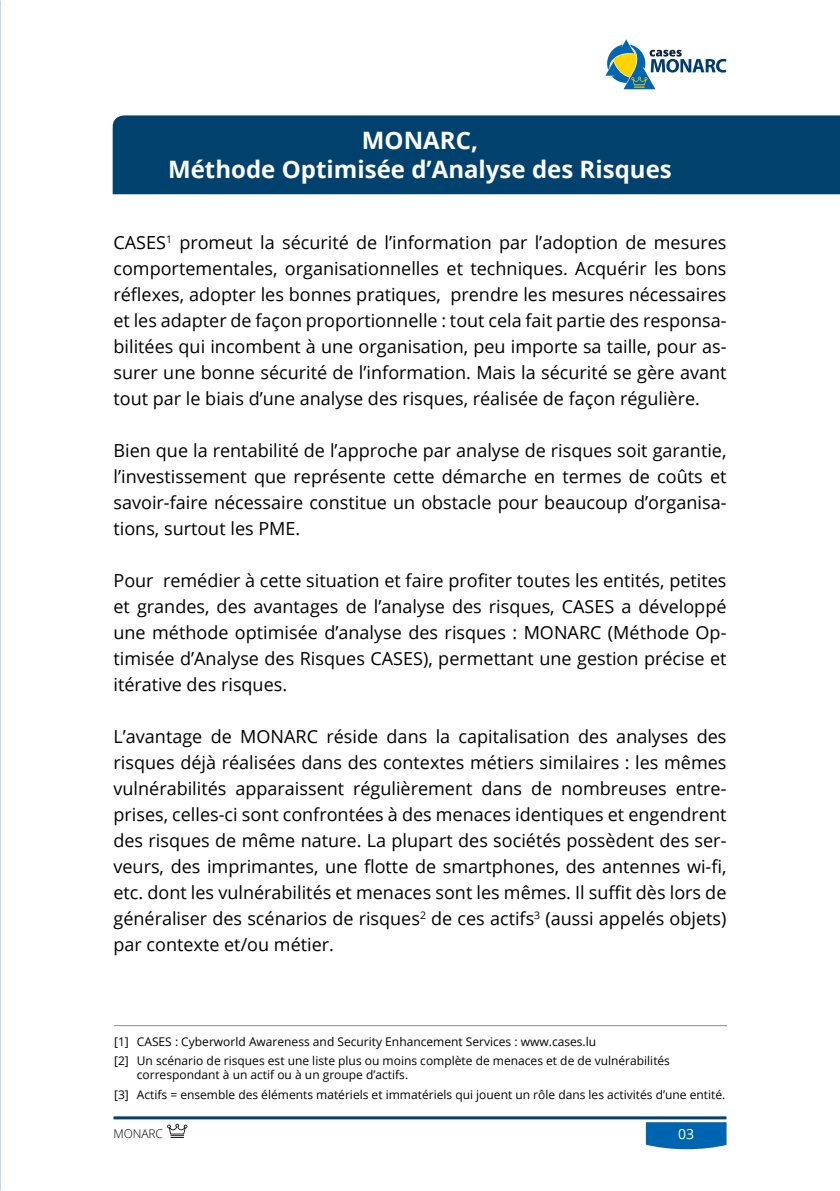
<style>
.page{position:relative;width:840px;height:1191px;background:#fff}
.page>*{position:absolute;margin:0;border:0;box-sizing:border-box;transform-origin:0 0}
.t1{font:700 24px/28.8px "Open Sans";color:#fff;text-align:center}
.t2{font:18px/26px "Open Sans";color:#000;text-align:justify}
.t3{font:14px "Open Sans";color:#fff}
.t4{font:12px/19.6px "Open Sans";color:#000}
.t5{font:300 12px "Open Sans";letter-spacing:-.01em;color:#000}
</style>
<div class="page">
<hr style="left:113px;top:1116px;width:613px;height:3px;background:#00426d">
<svg style="left:645px;top:1122px;width:81px;height:27px;background:#106eb5"></svg>
<svg style="left:605px;top:39px;width:121px;height:50px"></svg>
<svg style="left:167px;top:1123px;width:20px;height:15px"></svg>
<div style="left:112px;top:115px;width:727px;height:80px;background:#00426d"></div>
<hr style="left:114px;top:1025px;width:612px;height:1px;background:#8b898d">
<h1 class="t1" style="left:168px;top:125px;width:505px">MONARC,<br>Méthode Optimisée d’Analyse des Risques</h1>
<p class="t2" style="left:113px;top:229px;width:614px">CASES<sup>1</sup> promeut la sécurité de l’information par l’adoption de mesures comportementales, organisationnelles et techniques. Acquérir les bons réflexes, adopter les bonnes pratiques, prendre les mesures nécessaires et les adapter de façon proportionnelle : tout cela fait partie des responsa&shy;bilitées qui incombent à une organisation, peu importe sa taille, pour as&shy;surer une bonne sécurité de l’information. Mais la sécurité se gère avant tout par le biais d’une analyse des risques, réalisée de façon régulière.</p>
<p class="t2" style="left:113px;top:437px;width:614px">Bien que la rentabilité de l’approche par analyse de risques soit garantie, l’investissement que représente cette démarche en termes de coûts et savoir-faire nécessaire constitue un obstacle pour beaucoup d’organisa&shy;tions, surtout les PME.</p>
<p class="t2" style="left:113px;top:567px;width:614px">Pour remédier à cette situation et faire profiter toutes les entités, petites et grandes, des avantages de l’analyse des risques, CASES a développé une méthode optimisée d’analyse des risques : MONARC (Méthode Op&shy;timisée d’Analyse des Risques CASES), permettant une gestion précise et itérative des risques.</p>
<p class="t2" style="left:113px;top:723px;width:614px">L’avantage de MONARC réside dans la capitalisation des analyses des risques déjà réalisées dans des contextes métiers similaires : les mêmes vulnérabilités apparaissent régulièrement dans de nombreuses entre&shy;prises, celles-ci sont confrontées à des menaces identiques et engendrent des risques de même nature. La plupart des sociétés possèdent des ser&shy;veurs, des imprimantes, une flotte de smartphones, des antennes wi-fi, etc. dont les vulnérabilités et menaces sont les mêmes. Il suffit dès lors de généraliser des scénarios de risques<sup>2</sup> de ces actifs<sup>3</sup> (aussi appelés objets) par contexte et/ou métier.</p>
<p class="t4" style="left:114px;top:1031px;width:557px">[1] CASES : Cyberworld Awareness and Security Enhancement Services : www.cases.lu<br>[2] Un scénario de risques est une liste plus ou moins complète de menaces et de de vulnérabilités</p>
<p class="t4" style="left:114px;top:1064px;width:612px;text-indent:23px">correspondant à un actif ou à un groupe d’actifs.<br>[3] Actifs = ensemble des éléments matériels et immatériels qui jouent un rôle dans les activités d’une entité.</p>
<p class="t5" style="left:113px;top:1125px;width:51px">MONARC</p>
<p class="t3" style="left:677px;top:1124px;width:18px">03</p>
</div>
